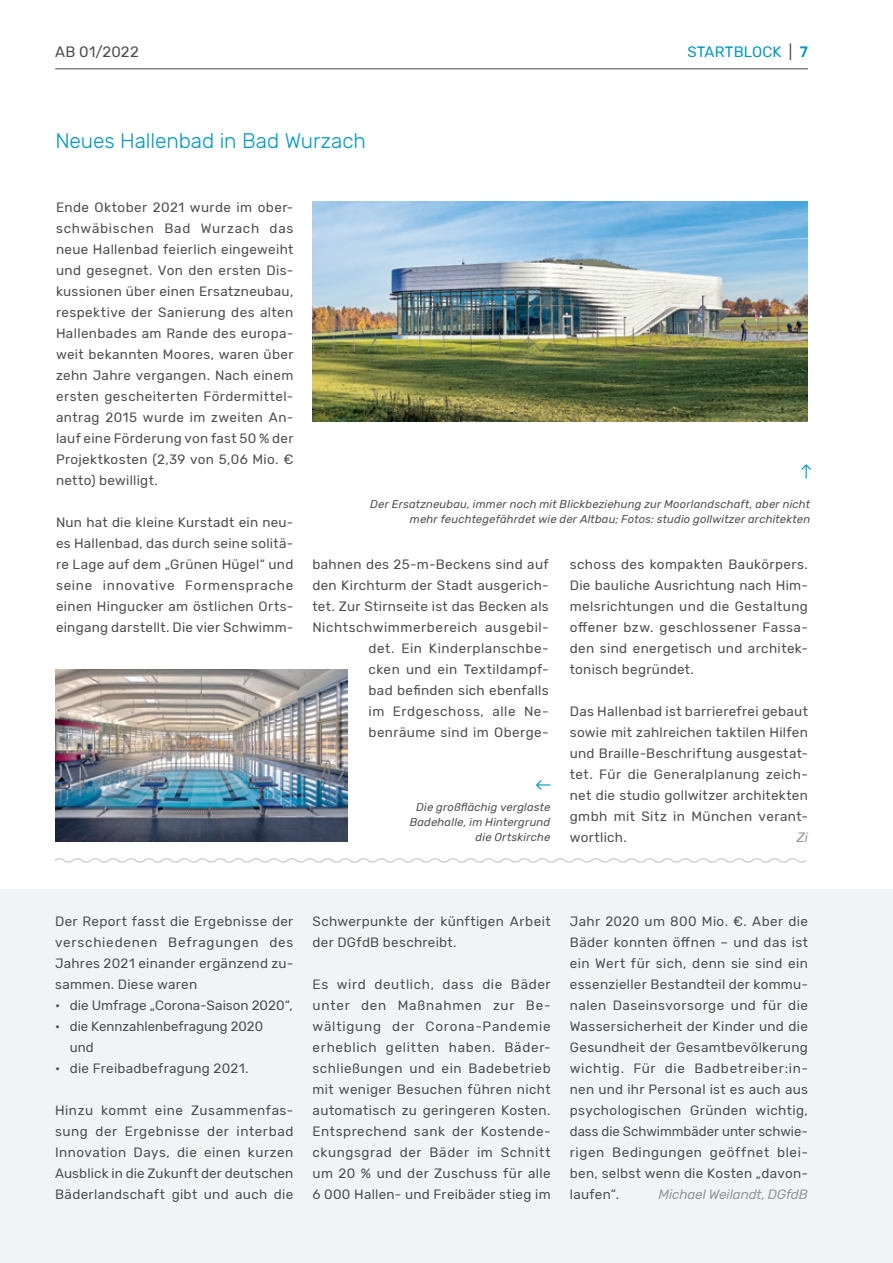
<style>
.page{position:relative;width:893px;height:1263px;background:#fff}
.page>*{position:absolute;margin:0;border:0;box-sizing:border-box;transform-origin:0 0}
.t1{font:300 21px "Rubik";letter-spacing:-.005em;color:#0197c2}
.t2{font:15px "Rubik";letter-spacing:.01em;color:#0197c2}
.t3{font:15px "Rubik";letter-spacing:.015em;color:#4b4c4d}
.t4{font:13.5px/21px "Rubik";letter-spacing:.025em;color:#4b4c4d;text-align:justify}
.t5{font:13.5px/21px "Rubik";color:#4b4c4d}
.t6{font:italic 13.5px "Rubik";letter-spacing:-.01em;color:#939598}
.t7{font:italic 11.25px/15px "Rubik";letter-spacing:.015em;color:#4b4c4d;text-align:right}
.s1{color:#4b4c4d}
.s2{font-weight:500}
</style>
<div class="page">
<hr style="left:55px;top:68px;width:753px;height:1px;background:#4b4c4d">
<div style="left:0;top:890px;width:893px;height:373px;background:#f2f3f4"></div>
<img style="left:312px;top:201px;width:496px;height:221px">
<img style="left:55px;top:670px;width:292px;height:172px">
<svg style="left:55px;top:858px;width:752px;height:5px"></svg>
<svg style="left:801px;top:464px;width:10px;height:15px"></svg>
<svg style="left:536px;top:780px;width:14px;height:10px"></svg>
<p class="t3" style="left:55px;top:43px;width:85px">AB 01/2022</p>
<p class="t2" style="left:687px;top:43px;width:122px">STARTBLOCK <span class="s1">|</span> <span class="s2">7</span></p>
<h1 class="t1" style="left:55px;top:129px;width:312px">Neues Hallenbad in Bad Wurzach</h1>
<p class="t4" style="left:56px;top:197px;width:239px">Ende Oktober 2021 wurde im ober&shy;schwäbischen Bad Wurzach das neue Hallenbad feierlich eingeweiht und gesegnet. Von den ersten Dis&shy;kussionen über einen Ersatzneubau, respektive der Sanierung des alten Hallenbades am Rande des europa&shy;weit bekannten Moores, waren über zehn Jahre vergangen. Nach einem ersten gescheiterten Fördermittel&shy;antrag 2015 wurde im zweiten An&shy;lauf eine Förderung von fast 50 % der Projektkosten (2,39 von 5,06 Mio. € netto) bewilligt.</p>
<p class="t4" style="left:56px;top:512px;width:239px">Nun hat die kleine Kurstadt ein neu&shy;es Hallenbad, das durch seine solitä&shy;re Lage auf dem „Grünen Hügel“ und seine innovative Formensprache einen Hingucker am östlichen Orts&shy;eingang darstellt. Die vier Schwimm-</p>
<p class="t7" style="left:370px;top:497px;width:441px">Der Ersatzneubau, immer noch mit Blickbeziehung zur Moorlandschaft, aber nicht mehr feuchtegefährdet wie der Altbau; Fotos: studio gollwitzer architekten</p>
<p class="t4" style="left:312px;top:554px;width:238px;text-align:right">bahnen des 25-m-Beckens sind auf den Kirchturm der Stadt ausgerich&shy;tet. Zur Stirnseite ist das Becken als<br>Nichtschwimmerbereich ausgebil&shy;det. Ein Kinderplanschbe-<br>cken und ein Textildampf-<br>bad befinden sich ebenfalls<br>im Erdgeschoss, alle Ne&shy;benräume sind im Oberge-</p>
<p class="t4" style="left:570px;top:554px;width:240px">schoss des kompakten Baukörpers.<br>Die bauliche Ausrichtung nach Him&shy;melsrichtungen und die Gestaltung offener bzw. geschlossener Fassa&shy;den sind energetisch und architek&shy;tonisch begründet.</p>
<p class="t4" style="left:570px;top:701px;width:240px">Das Hallenbad ist barrierefrei gebaut sowie mit zahlreichen taktilen Hilfen und Braille-Beschriftung ausgestat&shy;tet. Für die Generalplanung zeich&shy;net die studio gollwitzer architekten gmbh mit Sitz in München verant&shy;wortlich.</p>
<p class="t7" style="left:410px;top:800px;width:142px">Die großflächig verglaste<br>Badehalle, im Hintergrund die Ortskirche</p>
<p class="t6" style="left:797px;top:830px;width:12px">Zi</p>
<p class="t4" style="left:55px;top:911px;width:240px">Der Report fasst die Ergebnisse der verschiedenen Befragungen des Jahres 2021 einander ergänzend zu&shy;sammen. Diese waren</p>
<p class="t5" style="left:55px;top:995px;width:239px">• die Umfrage „Corona-Saison 2020“,</p>
<p class="t5" style="left:70px;top:1016px;width:195px;text-indent:-15px">• die Kennzahlenbefragung 2020 und</p>
<p class="t4" style="left:55px;top:1058px;width:195px">• die Freibadbefragung 2021.</p>
<p class="t4" style="left:55px;top:1100px;width:240px">Hinzu kommt eine Zusammenfas&shy;sung der Ergebnisse der interbad Innovation Days, die einen kurzen Ausblick in die Zukunft der deutschen Bäderlandschaft gibt und auch die</p>
<p class="t4" style="left:313px;top:911px;width:240px">Schwerpunkte der künftigen Arbeit der DGfdB beschreibt.</p>
<p class="t4" style="left:313px;top:974px;width:240px">Es wird deutlich, dass die Bäder unter den Maßnahmen zur Be&shy;wältigung der Corona-Pandemie erheblich gelitten haben. Bäder&shy;schließungen und ein Badebetrieb mit weniger Besuchen führen nicht automatisch zu geringeren Kosten.<br>Entsprechend sank der Kostende&shy;ckungsgrad der Bäder im Schnitt um 20 % und der Zuschuss für alle 6 000 Hallen- und Freibäder stieg im</p>
<p class="t4" style="left:570px;top:911px;width:240px">Jahr 2020 um 800 Mio. €. Aber die Bäder konnten öffnen – und das ist ein Wert für sich, denn sie sind ein essenzieller Bestandteil der kommu&shy;nalen Daseinsvorsorge und für die Wassersicherheit der Kinder und die Gesundheit der Gesamtbevölkerung wichtig. Für die Badbetreiber:in&shy;nen und ihr Personal ist es auch aus psychologischen Gründen wichtig, dass die Schwimmbäder unter schwie&shy;rigen Bedingungen geöffnet blei&shy;ben, selbst wenn die Kosten „davon&shy;laufen“.</p>
<p class="t6" style="left:658px;top:1186px;width:151px">Michael Weilandt, DGfdB</p>
</div>
